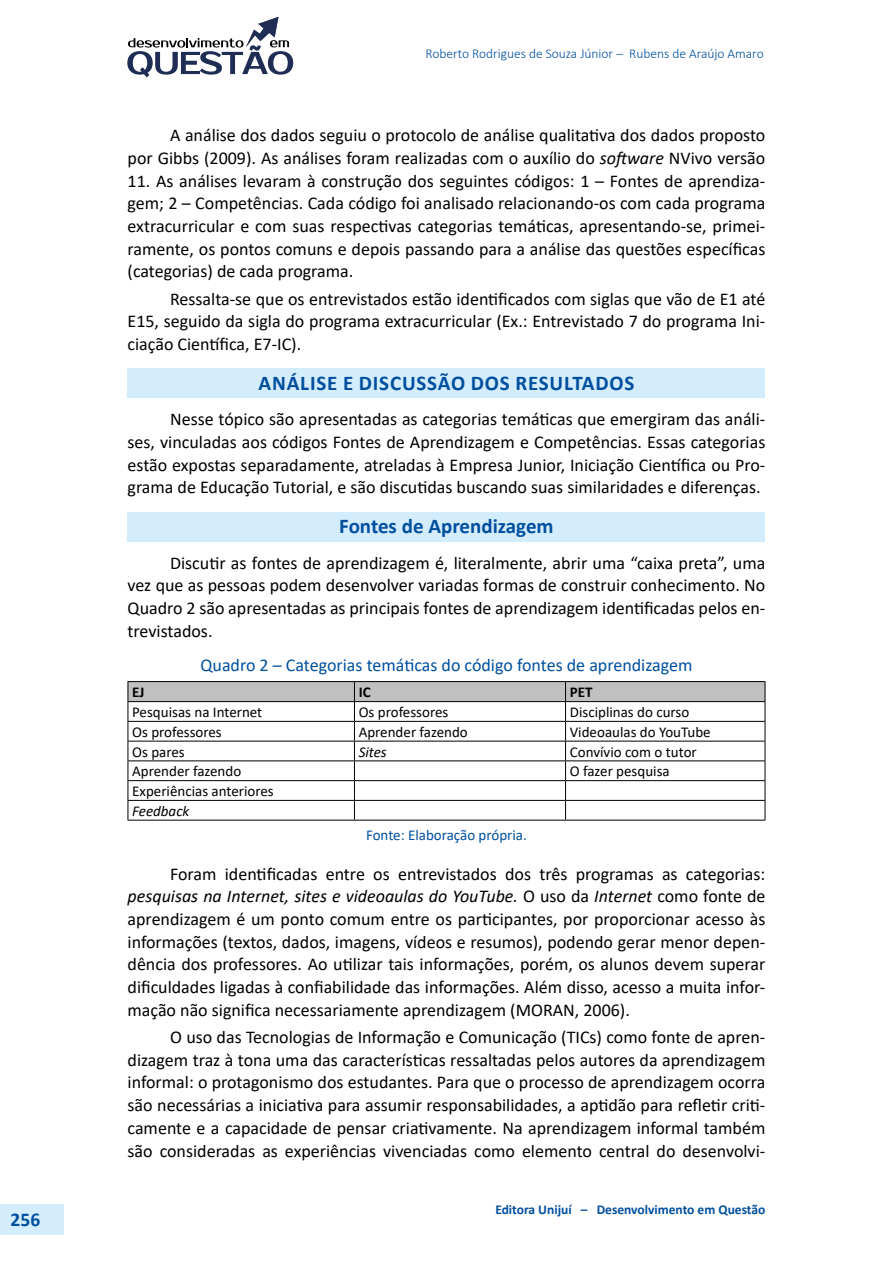
<style>
.page{position:relative;width:893px;height:1263px;background:#fff}
.page>*{position:absolute;margin:0;border:0;box-sizing:border-box;transform-origin:0 0}
.t1{font:700 21px "Calibri";letter-spacing:.03em;color:#004f9f}
.t2{font:700 21px "Calibri";color:#004f9f}
.t3{font:700 19.5px "Calibri";color:#004f9f}
.t4{font:18px/22.8px "Calibri";color:#000;text-align:justify}
.t5{font:18px "Calibri";color:#004f9f}
.t6{font:15px "Calibri";color:#000}
.t7{font:15px "Calibri";color:#004f9f}
.t8{font:italic 15px "Calibri";color:#000}
.t9{font:700 15px "Calibri";color:#000}
.t10{font:300 13.5px "Calibri";color:#004f9f}
.t11{font:700 13.5px "Calibri";color:#004f9f}
.s1{font-style:italic}
</style>
<div class="page">
<div style="left:0;top:1204px;width:64px;height:30px;background:#d4edfc"></div>
<svg style="left:127px;top:17px;width:166px;height:60px"></svg>
<div style="left:128px;top:368px;width:637px;height:30px;background:#d4edfc"></div>
<div style="left:128px;top:512px;width:637px;height:30px;background:#d4edfc"></div>
<hr style="left:128px;top:820px;width:226px;height:1px;background:#000">
<hr style="left:354px;top:820px;width:212px;height:1px;background:#000">
<hr style="left:566px;top:820px;width:199px;height:1px;background:#000">
<svg style="left:128px;top:681px;width:638px;height:139px"></svg>
<p class="t3" style="left:11px;top:1206px;width:31px">256</p>
<p class="t10" style="left:425px;top:45px;width:340px">Roberto Rodrigues de Souza Júnior – Rubens de Araújo Amaro</p>
<p class="t4" style="left:128px;top:123px;width:639px;text-align:right">A análise dos dados seguiu o protocolo de análise qualitativa dos dados proposto<br>por Gibbs (2009). As análises foram realizadas com o auxílio do <span class="s1">software</span> NVivo versão</p>
<p class="t4" style="left:128px;top:169px;width:639px">11. As análises levaram à construção dos seguintes códigos: 1 – Fontes de aprendiza&shy;gem; 2 – Competências. Cada código foi analisado relacionando-os com cada programa extracurricular e com suas respectivas categorias temáticas, apresentando-se, primei&shy;ramente, os pontos comuns e depois passando para a análise das questões específicas (categorias) de cada programa.</p>
<p class="t4" style="left:128px;top:287px;width:639px;text-indent:43px">Ressalta-se que os entrevistados estão identificados com siglas que vão de E1 até E15, seguido da sigla do programa extracurricular (Ex.: Entrevistado 7 do programa Ini&shy;ciação Científica, E7-IC).</p>
<p class="t1" style="left:259px;top:368px;width:377px">ANÁLISE E DISCUSSÃO DOS RESULTADOS</p>
<p class="t4" style="left:128px;top:407px;width:639px;text-indent:43px">Nesse tópico são apresentadas as categorias temáticas que emergiram das análi&shy;ses, vinculadas aos códigos Fontes de Aprendizagem e Competências. Essas categorias estão expostas separadamente, atreladas à Empresa Junior, Iniciação Científica ou Pro&shy;grama de Educação Tutorial, e são discutidas buscando suas similaridades e diferenças.</p>
<p class="t2" style="left:339px;top:511px;width:216px">Fontes de Aprendizagem</p>
<p class="t4" style="left:128px;top:551px;width:639px;text-indent:43px">Discutir as fontes de aprendizagem é, literalmente, abrir uma “caixa preta”, uma vez que as pessoas podem desenvolver variadas formas de construir conhecimento. No Quadro 2 são apresentadas as principais fontes de aprendizagem identificadas pelos en&shy;trevistados.</p>
<p class="t5" style="left:200px;top:652px;width:494px">Quadro 2 – Categorias temáticas do código fontes de aprendizagem</p>
<p class="t9" style="left:132px;top:681px;width:14px">EJ</p>
<p class="t9" style="left:359px;top:681px;width:13px">IC</p>
<p class="t9" style="left:570px;top:681px;width:24px">PET</p>
<p class="t6" style="left:132px;top:702px;width:132px">Pesquisas na Internet</p>
<p class="t6" style="left:359px;top:702px;width:91px">Os professores</p>
<p class="t6" style="left:570px;top:702px;width:121px">Disciplinas do curso</p>
<p class="t6" style="left:132px;top:721px;width:91px">Os professores</p>
<p class="t6" style="left:359px;top:721px;width:111px">Aprender fazendo</p>
<p class="t6" style="left:570px;top:721px;width:142px">Videoaulas do YouTube</p>
<p class="t6" style="left:132px;top:741px;width:54px">Os pares</p>
<p class="t8" style="left:359px;top:741px;width:30px">Sites</p>
<p class="t6" style="left:570px;top:741px;width:129px">Convívio com o tutor</p>
<p class="t6" style="left:132px;top:761px;width:111px">Aprender fazendo</p>
<p class="t6" style="left:570px;top:761px;width:101px">O fazer pesquisa</p>
<p class="t6" style="left:132px;top:781px;width:143px">Experiências anteriores</p>
<p class="t8" style="left:132px;top:800px;width:59px">Feedback</p>
<p class="t7" style="left:366px;top:824px;width:162px">Fonte: Elaboração própria.</p>
<p class="t4" style="left:128px;top:862px;width:639px;text-indent:43px">Foram identificadas entre os entrevistados dos três programas as categorias: <span class="s1">pesquisas na Internet, sites e videoaulas do YouTube.</span> O uso da <span class="s1">Internet</span> como fonte de aprendizagem é um ponto comum entre os participantes, por proporcionar acesso às informações (textos, dados, imagens, vídeos e resumos), podendo gerar menor depen&shy;dência dos professores. Ao utilizar tais informações, porém, os alunos devem superar dificuldades ligadas à confiabilidade das informações. Além disso, acesso a muita infor&shy;mação não significa necessariamente aprendizagem (MORAN, 2006).</p>
<p class="t4" style="left:128px;top:1025px;width:639px;text-indent:43px">O uso das Tecnologias de Informação e Comunicação (TICs) como fonte de apren&shy;dizagem traz à tona uma das características ressaltadas pelos autores da aprendizagem informal: o protagonismo dos estudantes. Para que o processo de aprendizagem ocorra são necessárias a iniciativa para assumir responsabilidades, a aptidão para refletir criti&shy;camente e a capacidade de pensar criativamente. Na aprendizagem informal também são consideradas as experiências vivenciadas como elemento central do desenvolvi-</p>
<p class="t11" style="left:495px;top:1200px;width:272px">Editora Unijuí – Desenvolvimento em Questão</p>
</div>
